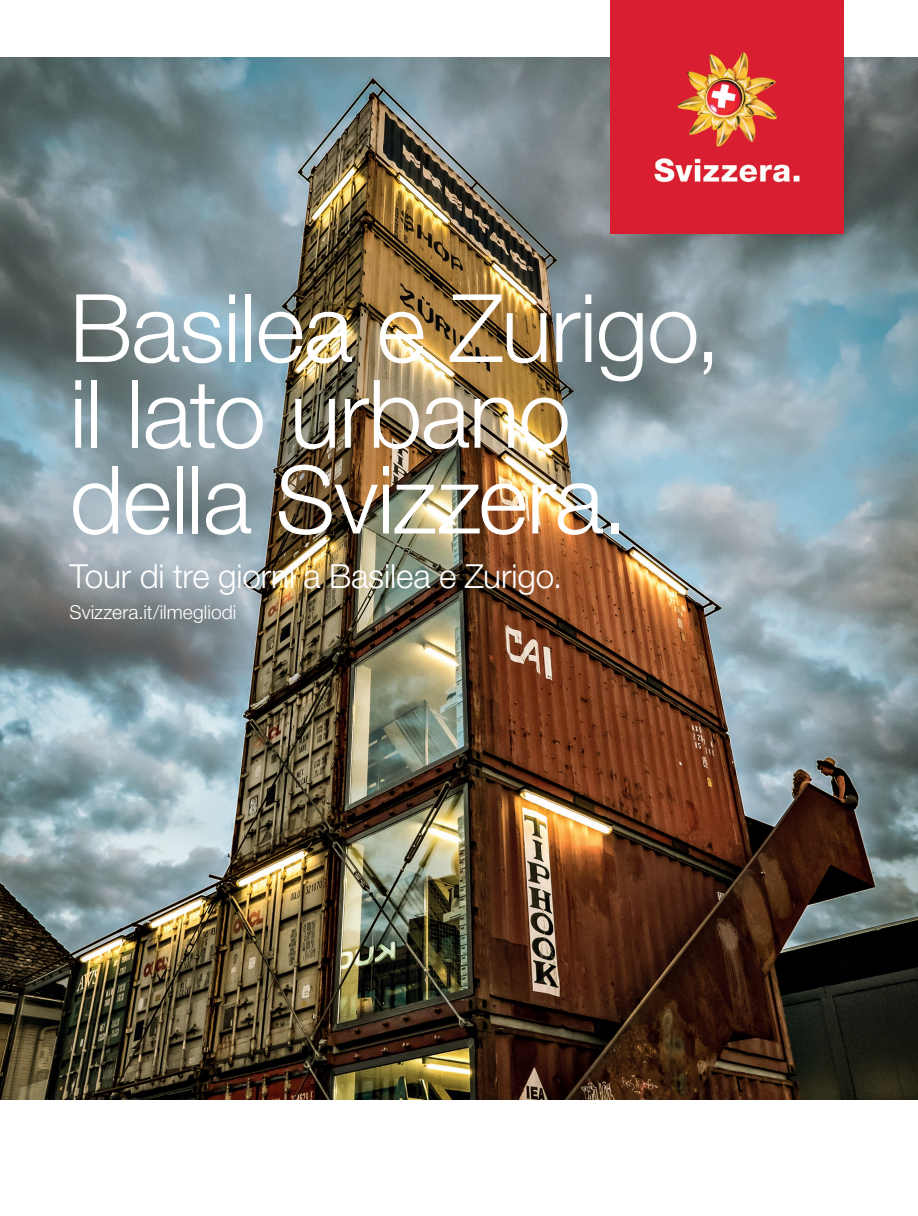
<style>
.page{position:relative;width:918px;height:1216px;background:#fff}
.page>*{position:absolute;margin:0;border:0;box-sizing:border-box;transform-origin:0 0}
.t1{font:300 94.5px/85.8px "Helvetica Neue LT Std";letter-spacing:-.015em;color:#fff}
.t2{font:300 33.25px "Helvetica Neue LT Std";letter-spacing:-.005em;color:#fff}
.t3{font:300 19.25px "Helvetica Neue LT Std";color:#fff}
</style>
<div class="page">
<img style="left:0;top:57px;width:918px;height:1042px">
<img style="left:610px;top:0;width:233px;height:233px">
<p class="t1" style="left:69px;top:283px;width:653px">Basilea e Zurigo, il lato urbano della Svizzera.</p>
<p class="t2" style="left:69px;top:556px;width:494px">Tour di tre giorni a Basilea e Zurigo.</p>
<p class="t3" style="left:69px;top:600px;width:168px">Svizzera.it/ilmegliodi</p>
</div>
